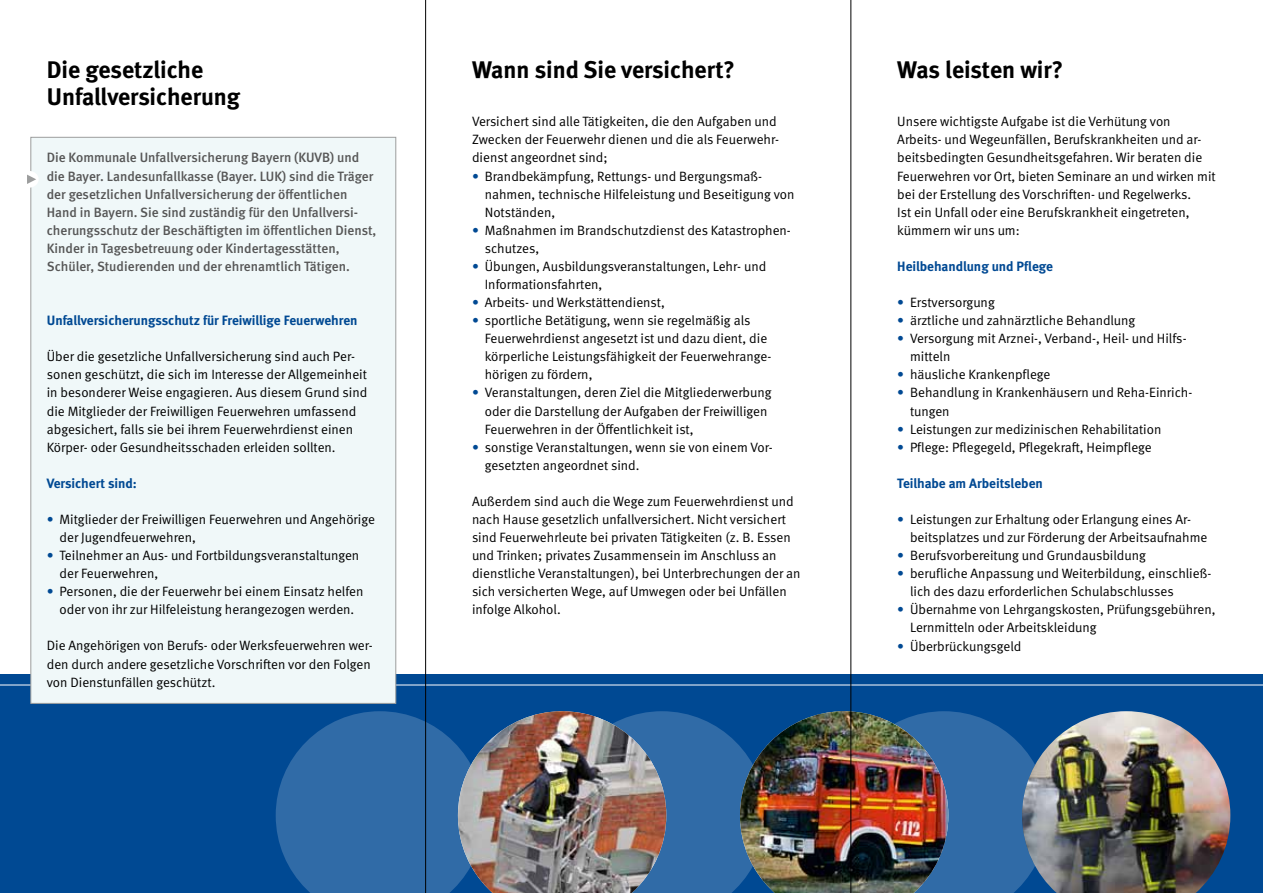
<style>
.page{position:relative;width:1263px;height:893px;background:#fff}
.page>*{position:absolute;margin:0;border:0;box-sizing:border-box;transform-origin:0 0}
.t1{font:700 24px/27px "DGUV Meta";color:#000}
.t2{font:13.5px/18.1px "DGUV Meta";color:#000}
.t3{font:500 13.5px/18.1px "DGUV Meta";color:#565656}
.t4{font:700 13.5px "DGUV Meta";color:#004993}
.s1{color:#004993}
</style>
<div class="page">
<div style="left:0;top:674px;width:1263px;height:219px;background:#004993"></div>
<img style="left:276px;top:711px;width:746px;height:182px">
<img style="left:1022px;top:711px;width:208px;height:182px">
<hr style="left:0;top:685px;width:1263px;height:1px;background:#fff">
<div style="left:30px;top:137px;width:366px;height:567px;background:#f0f8f9;border:1px solid #9c9d9d"></div>
<div style="left:20px;top:171px;width:19px;height:17px;background:#fff;border-radius:50%"></div>
<svg style="left:27px;top:175px;width:9px;height:9px"></svg>
<hr style="left:425px;top:0;width:1px;height:893px;background:#000">
<hr style="left:850px;top:0;width:1px;height:893px;background:#000">
<h1 class="t1" style="left:47px;top:57px;width:195px">Die gesetzliche<br>Unfallversicherung</h1>
<p class="t3" style="left:47px;top:149px;width:331px">Die Kommunale Unfallversicherung Bayern (KUVB) und die Bayer. Landesunfallkasse (Bayer. LUK) sind die Träger der gesetzlichen Unfallversicherung der öffentlichen Hand in Bayern. Sie sind zuständig für den Unfallversi&shy;cherungsschutz der Beschäftigten im öffentlichen Dienst, Kinder in Tagesbetreuung oder Kindertagesstätten, Schüler, Studierenden und der ehrenamtlich Tätigen.</p>
<p class="t4" style="left:47px;top:312px;width:312px">Unfallversicherungsschutz für Freiwillige Feuerwehren</p>
<p class="t2" style="left:47px;top:348px;width:322px">Über die gesetzliche Unfallversicherung sind auch Per&shy;sonen geschützt, die sich im Interesse der Allgemeinheit in besonderer Weise engagieren. Aus diesem Grund sind die Mitglieder der Freiwilligen Feuerwehren umfassend abgesichert, falls sie bei ihrem Feuerwehrdienst einen Körper- oder Gesundheitsschaden erleiden sollten.</p>
<p class="t4" style="left:47px;top:475px;width:92px">Versichert sind:</p>
<p class="t2" style="left:60px;top:510px;width:317px;text-indent:-13px"><span class="s1">•</span> Mitglieder der Freiwilligen Feuerwehren und Angehörige der Jugendfeuerwehren,</p>
<p class="t2" style="left:60px;top:547px;width:301px;text-indent:-13px"><span class="s1">•</span> Teilnehmer an Aus- und Fortbildungsveranstaltungen der Feuerwehren,</p>
<p class="t2" style="left:47px;top:583px;width:318px;text-align:center"><span class="s1">•</span> Personen, die der Feuerwehr bei einem Einsatz helfen oder von ihr zur Hilfeleistung herangezogen werden.</p>
<p class="t2" style="left:47px;top:637px;width:327px">Die Angehörigen von Berufs- oder Werksfeuerwehren wer&shy;den durch andere gesetzliche Vorschriften vor den Folgen von Dienstunfällen geschützt.</p>
<h1 class="t1" style="left:472px;top:57px;width:264px">Wann sind Sie versichert?</h1>
<p class="t2" style="left:472px;top:113px;width:309px">Versichert sind alle Tätigkeiten, die den Aufgaben und<br>Zwecken der Feuerwehr dienen und die als Feuerwehr&shy;dienst angeordnet sind;</p>
<p class="t2" style="left:485px;top:167px;width:311px;text-indent:-13px"><span class="s1">•</span> Brandbekämpfung, Rettungs- und Bergungsmaß&shy;nahmen, technische Hilfeleistung und Beseitigung von<br>Notständen,</p>
<p class="t2" style="left:485px;top:221px;width:308px;text-indent:-13px"><span class="s1">•</span> Maßnahmen im Brandschutzdienst des Katastrophen&shy;schutzes,</p>
<p class="t2" style="left:485px;top:257px;width:283px;text-indent:-13px"><span class="s1">•</span> Übungen, Ausbildungsveranstaltungen, Lehr- und<br>Informationsfahrten,</p>
<p class="t2" style="left:472px;top:294px;width:194px"><span class="s1">•</span> Arbeits- und Werkstättendienst,</p>
<p class="t2" style="left:485px;top:312px;width:287px;text-indent:-13px"><span class="s1">•</span> sportliche Betätigung, wenn sie regelmäßig als Feuerwehrdienst angesetzt ist und dazu dient, die körperliche Leistungsfähigkeit der Feuerwehrange&shy;hörigen zu fördern,</p>
<p class="t2" style="left:485px;top:384px;width:288px;text-indent:-13px"><span class="s1">•</span> Veranstaltungen, deren Ziel die Mitgliederwerbung oder die Darstellung der Aufgaben der Freiwilligen<br>Feuerwehren in der Öffentlichkeit ist,</p>
<p class="t2" style="left:485px;top:438px;width:288px;text-indent:-13px"><span class="s1">•</span> sonstige Veranstaltungen, wenn sie von einem Vor&shy;gesetzten angeordnet sind.</p>
<p class="t2" style="left:472px;top:492px;width:330px">Außerdem sind auch die Wege zum Feuerwehrdienst und nach Hause gesetzlich unfallversichert. Nicht versichert sind Feuerwehrleute bei privaten Tätigkeiten (z. B. Essen und Trinken; privates Zusammensein im Anschluss an dienstliche Veranstaltungen), bei Unterbrechungen der an sich versicherten Wege, auf Umwegen oder bei Unfällen infolge Alkohol.</p>
<h1 class="t1" style="left:897px;top:57px;width:167px">Was leisten wir?</h1>
<p class="t2" style="left:897px;top:113px;width:320px">Unsere wichtigste Aufgabe ist die Verhütung von Arbeits- und Wegeunfällen, Berufskrankheiten und ar&shy;beitsbedingten Gesundheitsgefahren. Wir beraten die Feuerwehren vor Ort, bieten Seminare an und wirken mit bei der Erstellung des Vorschriften- und Regelwerks.<br>Ist ein Unfall oder eine Berufskrankheit eingetreten, kümmern wir uns um:</p>
<p class="t4" style="left:897px;top:258px;width:157px">Heilbehandlung und Pflege</p>
<p class="t2" style="left:897px;top:294px;width:99px"><span class="s1">•</span> Erstversorgung</p>
<p class="t2" style="left:897px;top:312px;width:240px"><span class="s1">•</span> ärztliche und zahnärztliche Behandlung</p>
<p class="t2" style="left:910px;top:330px;width:277px;text-indent:-13px"><span class="s1">•</span> Versorgung mit Arznei-, Verband-, Heil- und Hilfs&shy;mitteln</p>
<p class="t2" style="left:897px;top:366px;width:155px"><span class="s1">•</span> häusliche Krankenpflege</p>
<p class="t2" style="left:910px;top:384px;width:282px;text-indent:-13px"><span class="s1">•</span> Behandlung in Krankenhäusern und Reha-Einrich&shy;tungen</p>
<p class="t2" style="left:897px;top:420px;width:266px"><span class="s1">•</span> Leistungen zur medizinischen Rehabilitation</p>
<p class="t2" style="left:897px;top:438px;width:256px"><span class="s1">•</span> Pflege: Pflegegeld, Pflegekraft, Heimpflege</p>
<p class="t4" style="left:897px;top:475px;width:147px">Teilhabe am Arbeitsleben</p>
<p class="t2" style="left:910px;top:510px;width:299px;text-indent:-13px"><span class="s1">•</span> Leistungen zur Erhaltung oder Erlangung eines Ar&shy;beitsplatzes und zur Förderung der Arbeitsaufnahme</p>
<p class="t2" style="left:897px;top:547px;width:250px"><span class="s1">•</span> Berufsvorbereitung und Grundausbildung</p>
<p class="t2" style="left:910px;top:565px;width:303px;text-indent:-13px"><span class="s1">•</span> berufliche Anpassung und Weiterbildung, einschließ&shy;lich des dazu erforderlichen Schulabschlusses</p>
<p class="t2" style="left:910px;top:601px;width:307px;text-indent:-13px"><span class="s1">•</span> Übernahme von Lehrgangskosten, Prüfungsgebühren,<br>Lernmitteln oder Arbeitskleidung</p>
<p class="t2" style="left:897px;top:637px;width:126px"><span class="s1">•</span> Überbrückungsgeld</p>
</div>
